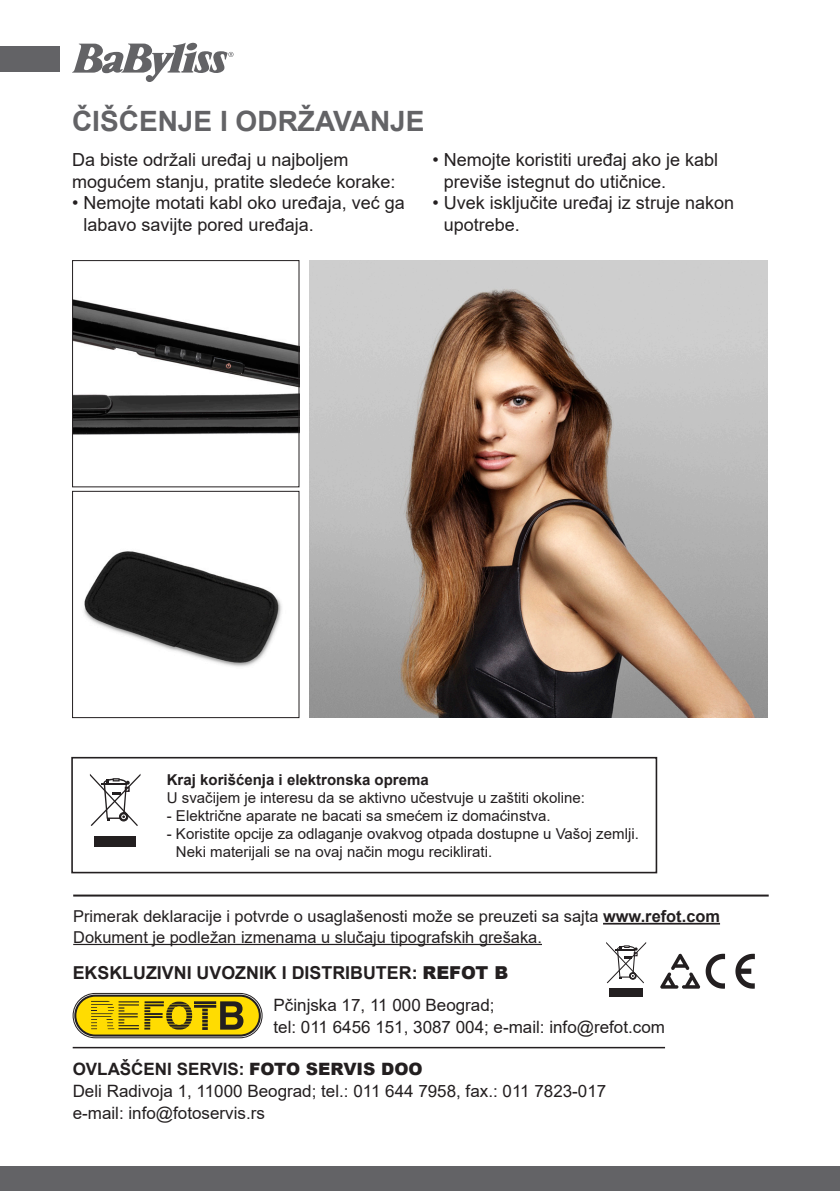
<style>
.page{position:relative;width:840px;height:1191px;background:#fff}
.page>*{position:absolute;margin:0;border:0;box-sizing:border-box;transform-origin:0 0}
.t1{font:700 28px "Arial";color:#636366}
.t2{font:18px/21.6px "Arial";color:#231f20}
.t3{font:700 17.8px "Arial";color:#231f20}
.t4{font:17px/22px "Arial";color:#231f20}
.t5{font:700 17px "Arial";color:#231f20}
.t6{font:16.4px "Arial";color:#231f20}
.copy_text{font:15px/18px "Arial";color:#231f20}
.copy_text-2{font:700 15px "Arial";color:#231f20}
.s1{font-weight:700}
.s2{font-weight:900}
</style>
<div class="page">
<div style="left:0;top:1166px;width:839px;height:25px;background:#636366"></div>
<div style="left:0;top:47px;width:59px;height:25px;background:#636366"></div>
<svg style="left:72px;top:43px;width:161px;height:39px"></svg>
<img style="left:74px;top:299px;width:223px;height:136px">
<div style="left:72px;top:260px;width:227px;height:227px;border:1px solid #231f20"></div>
<img style="left:84px;top:551px;width:198px;height:116px">
<div style="left:72px;top:491px;width:227px;height:227px;border:1px solid #231f20"></div>
<img style="left:309px;top:260px;width:458px;height:458px">
<div style="left:71px;top:757px;width:586px;height:116px;border:2px solid #231f20"></div>
<div style="left:94px;top:836px;width:42px;height:11px;background:#231f20"></div>
<svg style="left:90px;top:774px;width:50px;height:52px"></svg>
<hr style="left:73px;top:1046px;width:591px;height:2px;background:#231f20">
<hr style="left:602px;top:923px;width:117px;height:1px;background:#231f20">
<hr style="left:73px;top:944px;width:468px;height:1px;background:#231f20">
<svg style="left:735px;top:953px;width:19px;height:35px"></svg>
<svg style="left:660px;top:953px;width:64px;height:35px"></svg>
<div style="left:609px;top:988px;width:33px;height:9px;background:#231f20"></div>
<svg style="left:606px;top:942px;width:39px;height:41px"></svg>
<div style="left:73px;top:993px;width:189px;height:45px;border:1px solid #231f20;border-radius:22px"></div>
<div style="left:75px;top:995px;width:185px;height:40px;background:#ffdc01;border-radius:20px"></div>
<div style="left:74px;top:994px;width:187px;height:42px;border:2px solid #231f20;border-radius:20px"></div>
<hr style="left:194px;top:1001px;width:22px;height:3px;background:#231f20">
<hr style="left:194px;top:1005px;width:22px;height:2px;background:#231f20">
<svg style="left:202px;top:1008px;width:6px;height:22px"></svg>
<svg style="left:220px;top:1001px;width:23px;height:28px"></svg>
<svg style="left:91px;top:1001px;width:101px;height:28px"></svg>
<hr style="left:73px;top:894px;width:695px;height:2px;background:#231f20">
<p class="t1" style="left:72px;top:101px;width:354px">ČIŠĆENJE I ODRŽAVANJE</p>
<p class="t2" style="left:72px;top:149px;width:325px">Da biste održali uređaj u najboljem mogućem stanju, pratite sledeće korake:</p>
<p class="t2" style="left:83px;top:192px;width:323px;text-indent:-11px">• Nemojte motati kabl oko uređaja, već ga labavo savijte pored uređaja.</p>
<p class="t2" style="left:443px;top:149px;width:276px;text-indent:-11px">• Nemojte koristiti uređaj ako je kabl previše istegnut do utičnice.</p>
<p class="t2" style="left:443px;top:192px;width:292px;text-indent:-11px">• Uvek isključite uređaj iz struje nakon upotrebe.</p>
<p class="copy_text-2" style="left:167px;top:768px;width:263px">Kraj korišćenja i elektronska oprema</p>
<p class="copy_text" style="left:167px;top:788px;width:419px">U svačijem je interesu da se aktivno učestvuje u zaštiti okoline:</p>
<p class="copy_text" style="left:167px;top:806px;width:385px">- Električne aparate ne bacati sa smećem iz domaćinstva.</p>
<p class="copy_text" style="left:176px;top:824px;width:464px;text-indent:-9px">- Koristite opcije za odlaganje ovakvog otpada dostupne u Vašoj zemlji.<br>Neki materijali se na ovaj način mogu reciklirati.</p>
<p class="t6" style="left:73px;top:905px;width:648px">Primerak deklaracije i potvrde o usaglašenosti može se preuzeti sa sajta <span class="s1">www.refot.com</span></p>
<p class="t6" style="left:73px;top:925px;width:470px">Dokument je podležan izmenama u slučaju tipografskih grešaka.</p>
<p class="t3" style="left:73px;top:960px;width:437px">EKSKLUZIVNI UVOZNIK I DISTRIBUTER: <span class="s2">REFOT B</span></p>
<p class="t4" style="left:273px;top:993px;width:222px">Pčinjska 17, 11 000 Beograd;</p>
<p class="t4" style="left:273px;top:1015px;width:393px">tel: 011 6456 151, 3087 004; e-mail: info@refot.com</p>
<p class="t5" style="left:73px;top:1057px;width:351px">OVLAŠĆENI SERVIS: <span class="s2">FOTO SERVIS DOO</span></p>
<p class="t4" style="left:73px;top:1079px;width:535px">Deli Radivoja 1, 11000 Beograd; tel.: 011 644 7958, fax.: 011 7823-017 e-mail: info@fotoservis.rs</p>
</div>
